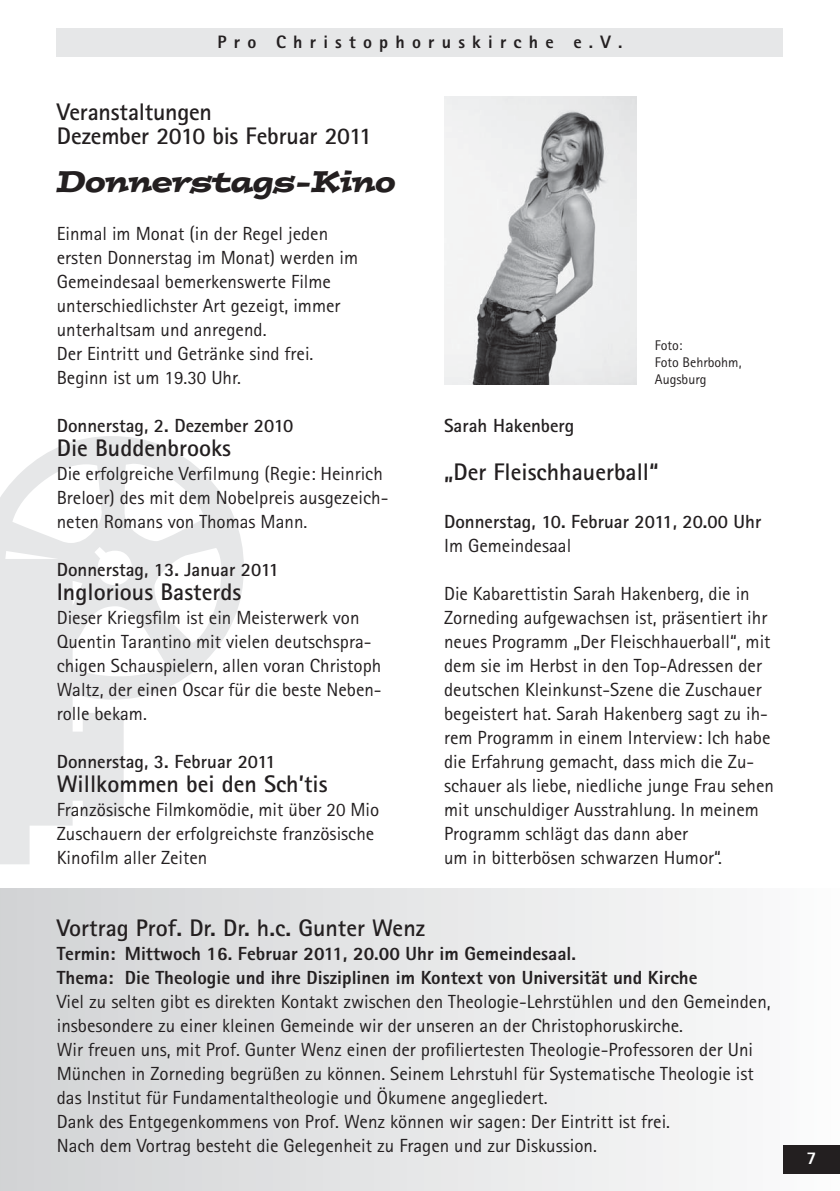
<style>
.page{position:relative;width:840px;height:1191px;background:#fff}
.page>*{position:absolute;margin:0;border:0;box-sizing:border-box;transform-origin:0 0}
.t1{font:italic 30px "Postino";letter-spacing:-.02em;color:#231f20}
.t2{font:700 24px/24px "Rotis Sans Serif";color:#231f20}
.t3{font:19px/24px "Rotis Sans Serif";color:#231f20}
.t4{font:700 19px "Rotis Sans Serif";color:#231f20}
.t5{font:800 19px/24px "Rotis Sans Serif";color:#231f20}
.t6{font:800 18px "Rotis Sans Serif";letter-spacing:.4em;color:#231f20}
.t7{font:800 18px "Rotis Sans Serif";color:#fff}
.t8{font:14px/16.8px "Rotis Sans Serif";color:#231f20}
</style>
<div class="page">
<svg style="left:0;top:436px;width:244px;height:428px"></svg>
<div style="left:0;top:888px;width:839px;height:303px;background:linear-gradient(to right,#d1d3d4,#fbfbfc)"></div>
<div style="left:57px;top:28px;width:725px;height:29px;background:#e6e7e8"></div>
<div style="left:782px;top:1145px;width:57px;height:29px;background:#231f20"></div>
<img style="left:444px;top:96px;width:192px;height:288px">
<p class="t6" style="left:217px;top:36px;width:406px">Pro Christophoruskirche e.V.</p>
<p class="t2" style="left:57px;top:102px;width:317px">Veranstaltungen<br>Dezember 2010 bis Februar 2011</p>
<h1 class="t1" style="left:57px;top:167px;width:340px">Donnerstags-Kino</h1>
<p class="t3" style="left:57px;top:223px;width:303px">Einmal im Monat (in der Regel jeden ersten Donnerstag im Monat) werden im Gemeindesaal bemerkenswerte Filme unterschiedlichster Art gezeigt, immer unterhaltsam und anregend.<br>Der Eintritt und Getränke sind frei.<br>Beginn ist um 19.30 Uhr.</p>
<p class="t4" style="left:57px;top:419px;width:238px">Donnerstag, 2. Dezember 2010</p>
<p class="t2" style="left:57px;top:438px;width:176px">Die Buddenbrooks</p>
<p class="t3" style="left:57px;top:463px;width:333px">Die erfolgreiche Verfilmung (Regie: Heinrich<br>Breloer) des mit dem Nobelpreis ausgezeich&shy;neten Romans von Thomas Mann.</p>
<p class="t4" style="left:57px;top:563px;width:224px">Donnerstag, 13. Januar 2011</p>
<p class="t2" style="left:57px;top:582px;width:186px">Inglorious Basterds</p>
<p class="t3" style="left:57px;top:607px;width:326px">Dieser Kriegsfilm ist ein Meisterwerk von Quentin Tarantino mit vielen deutschspra&shy;chigen Schauspielern, allen voran Christoph Waltz, der einen Oscar für die beste Neben&shy;rolle bekam.</p>
<p class="t4" style="left:57px;top:755px;width:220px">Donnerstag, 3. Februar 2011</p>
<p class="t2" style="left:57px;top:774px;width:272px">Willkommen bei den Sch’tis</p>
<p class="t3" style="left:57px;top:799px;width:324px">Französische Filmkomödie, mit über 20 Mio<br>Zuschauern der erfolgreichste französische<br>Kinofilm aller Zeiten</p>
<p class="t8" style="left:654px;top:339px;width:88px">Foto:<br>Foto Behrbohm,<br>Augsburg</p>
<p class="t4" style="left:444px;top:419px;width:132px">Sarah Hakenberg</p>
<p class="t2" style="left:444px;top:462px;width:216px">„Der Fleischhauerball“</p>
<p class="t4" style="left:444px;top:515px;width:318px">Donnerstag, 10. Februar 2011, 20.00 Uhr</p>
<p class="t3" style="left:444px;top:535px;width:128px">Im Gemeindesaal</p>
<p class="t3" style="left:444px;top:583px;width:331px">Die Kabarettistin Sarah Hakenberg, die in Zorneding aufgewachsen ist, präsentiert ihr neues Programm „Der Fleischhauerball“, mit dem sie im Herbst in den Top-Adressen der deutschen Kleinkunst-Szene die Zuschauer begeistert hat. Sarah Hakenberg sagt zu ih&shy;rem Programm in einem Interview: Ich habe die Erfahrung gemacht, dass mich die Zu&shy;schauer als liebe, niedliche junge Frau sehen mit unschuldiger Ausstrahlung. In meinem Programm schlägt das dann aber<br>um in bitterbösen schwarzen Humor“.</p>
<p class="t2" style="left:57px;top:918px;width:369px">Vortrag Prof. Dr. Dr. h.c. Gunter Wenz</p>
<p class="t5" style="left:57px;top:943px;width:642px">Termin: Mittwoch 16. Februar 2011, 20.00 Uhr im Gemeindesaal.<br>Thema: Die Theologie und ihre Disziplinen im Kontext von Universität und Kirche</p>
<p class="t3" style="left:57px;top:991px;width:715px">Viel zu selten gibt es direkten Kontakt zwischen den Theologie-Lehrstühlen und den Gemeinden, insbesondere zu einer kleinen Gemeinde wir der unseren an der Christophoruskirche.<br>Wir freuen uns, mit Prof. Gunter Wenz einen der profiliertesten Theologie-Professoren der Uni München in Zorneding begrüßen zu können. Seinem Lehrstuhl für Systematische Theologie ist das Institut für Fundamentaltheologie und Ökumene angegliedert.<br>Dank des Entgegenkommens von Prof. Wenz können wir sagen: Der Eintritt ist frei.<br>Nach dem Vortrag besteht die Gelegenheit zu Fragen und zur Diskussion.</p>
<p class="t7" style="left:806px;top:1151px;width:12px">7</p>
</div>
